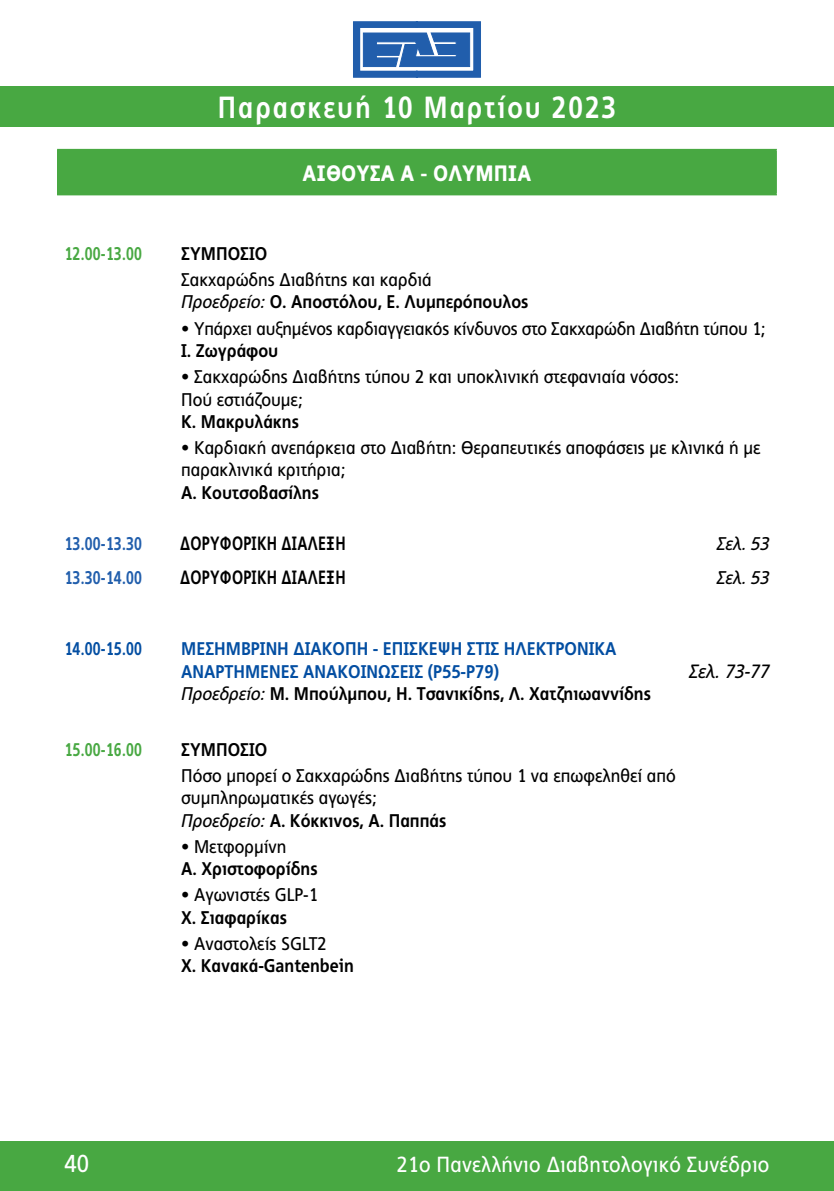
<style>
.page{position:relative;width:834px;height:1191px;background:#fff}
.page>*{position:absolute;margin:0;border:0;box-sizing:border-box;transform-origin:0 0}
.t1{font:700 30.62px "PF Index";letter-spacing:.07em;color:#fff;scale:.94 1}
.t2{font:24.5px "PF Index";color:#fff}
.t3{font:900 22.22px "PF Index";color:#fff}
.t4{font:21.88px "PF Index";letter-spacing:.01em;color:#fff}
.t5{font:700 19.25px "PF Index";letter-spacing:.015em;color:#000;scale:.85 1}
.t6{font:italic 19.25px "PF Index";color:#000}
.t7{font:18.38px/22.4px "PF Index";color:#000}
.t8{font:700 18.38px "PF Index";color:#000}
.t9{font:700 18.38px/22.8px "PF Index";color:#034ea2}
.t10{font:700 18.38px "PF Index";letter-spacing:.015em;color:#48a842;scale:.85 1}
.t11{font:700 18.38px "PF Index";letter-spacing:.015em;color:#215eac;scale:.85 1}
.t12{font:italic 18.38px "PF Index";color:#000}
.t13{font:700 18.38px "PF Index";color:#034ea2;scale:.85 1}
.s1{font-style:italic}
.s2{font-weight:700}
.s3{font-weight:400;font-style:italic}
</style>
<div class="page">
<svg style="left:353px;top:21px;width:128px;height:57px"></svg>
<div style="left:0;top:1141px;width:833px;height:50px;background:#48a842"></div>
<div style="left:0;top:87px;width:833px;height:40px;background:#48a842"></div>
<div style="left:58px;top:150px;width:717px;height:44px;background:#48a842"></div>
<hr style="left:57px;top:149px;width:719px;height:2px;background:#48a842">
<hr style="left:57px;top:151px;width:2px;height:43px;background:#48a842">
<hr style="left:775px;top:151px;width:1px;height:43px;background:#48a842">
<hr style="left:57px;top:194px;width:719px;height:1px;background:#48a842">
<h1 class="t1" style="left:218px;top:90px;width:425px">Παρασκευή 10 Μαρτίου 2023</h1>
<p class="t3" style="left:302px;top:160px;width:230px">ΑΙΘΟΥΣΑ Α - ΟΛΥΜΠΙΑ</p>
<p class="t10" style="left:64px;top:243px;width:93px">12.00-13.00</p>
<p class="t8" style="left:181px;top:243px;width:88px">ΣΥΜΠΟΣΙΟ</p>
<p class="t7" style="left:181px;top:269px;width:348px">Σακχαρώδης Διαβήτης και καρδιά<br><span class="s1">Προεδρείο:</span> <span class="s2">Ο. Αποστόλου, Ε. Λυμπερόπουλος</span></p>
<p class="t7" style="left:181px;top:317px;width:585px">• Υπάρχει αυξημένος καρδιαγγειακός κίνδυνος στο Σακχαρώδη Διαβήτη τύπου 1;</p>
<p class="t8" style="left:181px;top:340px;width:99px">Ι. Ζωγράφου</p>
<p class="t7" style="left:181px;top:366px;width:499px">• Σακχαρώδης Διαβήτης τύπου 2 και υποκλινική στεφανιαία νόσος:<br>Πού εστιάζουμε;</p>
<p class="t8" style="left:181px;top:411px;width:119px">Κ. Μακρυλάκης</p>
<p class="t7" style="left:181px;top:436px;width:580px">• Καρδιακή ανεπάρκεια στο Διαβήτη: Θεραπευτικές αποφάσεις με κλινικά ή με παρακλινικά κριτήρια;</p>
<p class="t8" style="left:181px;top:481px;width:139px">Α. Κουτσοβασίλης</p>
<p class="t11" style="left:64px;top:533px;width:93px">13.00-13.30</p>
<p class="t5" style="left:180px;top:532px;width:196px">ΔΟΡΥΦΟΡΙΚΗ ΔΙΑΛΕΞΗ</p>
<p class="t12" style="left:716px;top:533px;width:54px">Σελ. 53</p>
<p class="t11" style="left:64px;top:567px;width:93px">13.30-14.00</p>
<p class="t5" style="left:180px;top:566px;width:196px">ΔΟΡΥΦΟΡΙΚΗ ΔΙΑΛΕΞΗ</p>
<p class="t12" style="left:716px;top:567px;width:54px">Σελ. 53</p>
<p class="t13" style="left:64px;top:637px;width:93px">14.00-15.00</p>
<p class="t9" style="left:181px;top:637px;width:437px">ΜΕΣΗΜΒΡΙΝΗ ΔΙΑΚΟΠΗ - ΕΠΙΣΚΕΨΗ ΣΤΙΣ ΗΛΕΚΤΡΟΝΙΚΑ<br>ΑΝΑΡΤΗΜΕΝΕΣ ΑΝΑΚΟΙΝΩΣΕΙΣ (P55-P79)</p>
<p class="t8" style="left:181px;top:683px;width:471px"><span class="s3">Προεδρείο:</span> Μ. Μπούλμπου, Η. Τσανικίδης, Λ. Χατζηιωαννίδης</p>
<p class="t6" style="left:689px;top:660px;width:82px">Σελ. 73-77</p>
<p class="t10" style="left:64px;top:738px;width:93px">15.00-16.00</p>
<p class="t8" style="left:181px;top:738px;width:88px">ΣΥΜΠΟΣΙΟ</p>
<p class="t7" style="left:181px;top:764px;width:496px">Πόσο μπορεί ο Σακχαρώδης Διαβήτης τύπου 1 να επωφεληθεί από συμπληρωματικές αγωγές;<br><span class="s1">Προεδρείο:</span> <span class="s2">Α. Κόκκινος, Α. Παππάς</span></p>
<p class="t7" style="left:181px;top:835px;width:107px">• Μετφορμίνη</p>
<p class="t8" style="left:181px;top:858px;width:138px">Α. Χριστοφορίδης</p>
<p class="t7" style="left:181px;top:884px;width:138px">• Αγωνιστές GLP-1</p>
<p class="t8" style="left:181px;top:906px;width:107px">Χ. Σιαφαρίκας</p>
<p class="t7" style="left:181px;top:932px;width:147px">• Αναστολείς SGLT2</p>
<p class="t8" style="left:181px;top:955px;width:174px">Χ. Κανακά-Gantenbein</p>
<h2 class="t2" style="left:64px;top:1149px;width:26px">40</h2>
<p class="t4" style="left:396px;top:1151px;width:374px">21ο Πανελλήνιο Διαβητολογικό Συνέδριο</p>
</div>
